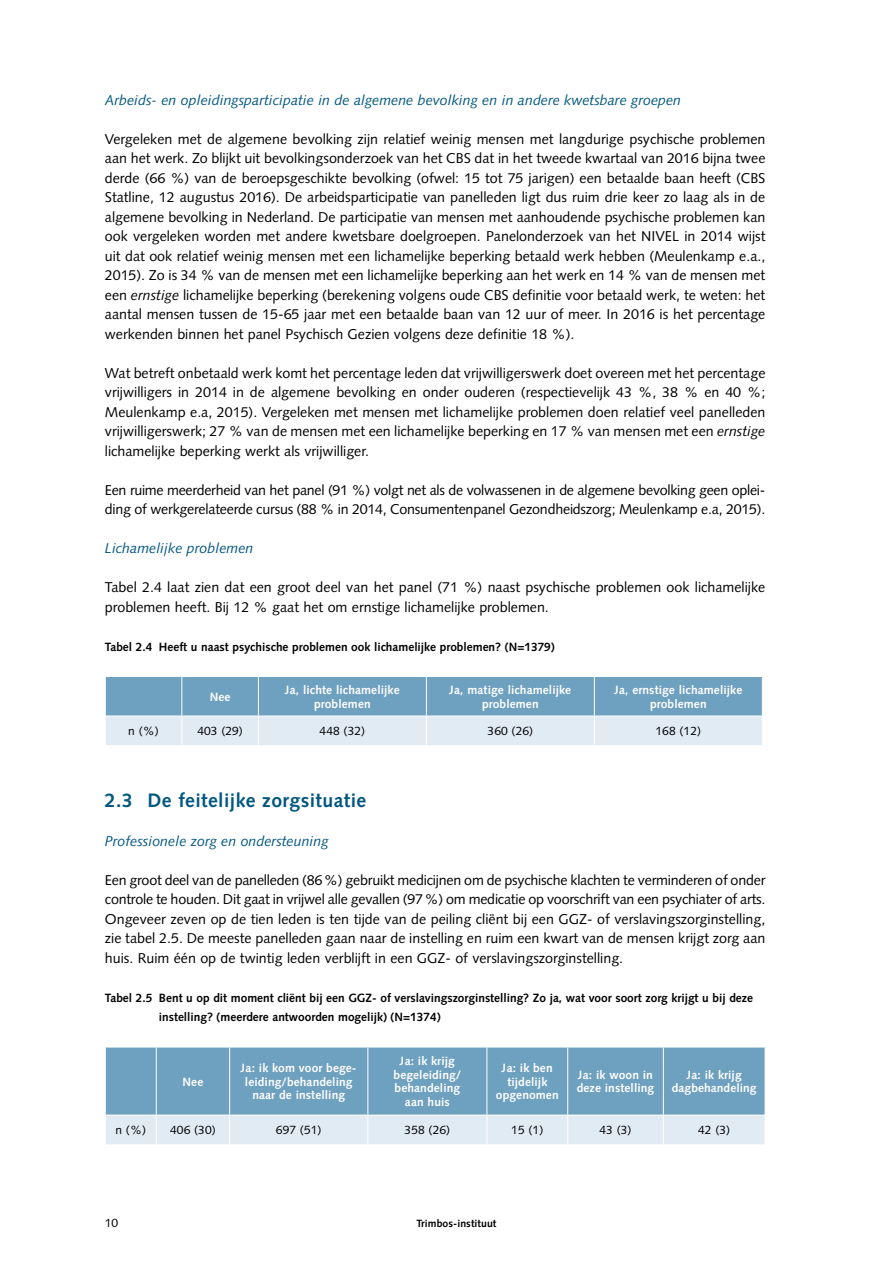
<style>
.page{position:relative;width:893px;height:1263px;background:#fff}
.page>*{position:absolute;margin:0;border:0;box-sizing:border-box;transform-origin:0 0}
._01-KOP_2__1_1{font:700 19.5px "Syntax LT Std";letter-spacing:.02em;color:#005781}
._04-BROOD{font:14.25px/19.5px "Syntax LT Std";letter-spacing:-.015em;color:#000;text-align:justify}
._04-BROOD_italic{font:italic 14.25px "Syntax LT Std";color:#005781}
._02-TABELBROOD_klein{font:700 12px/13.5px "Syntax LT Std";letter-spacing:.005em;color:#fff;text-align:center}
._00-TABELKOP__1_1{font:700 12px/19.5px "Syntax LT Std";color:#000}
._02-TABELBROOD_klein-2{font:12px "Syntax LT Std";letter-spacing:.005em;color:#000}
.t1{font:700 10.5px "Syntax LT Std";letter-spacing:.005em;color:#000}
.s1{font-style:italic}
</style>
<div class="page">
<svg style="left:106px;top:677px;width:656px;height:68px;background:#a0c1d6"></svg>
<hr style="left:181px;top:677px;width:1px;height:39px;background:#fff">
<hr style="left:258px;top:677px;width:1px;height:39px;background:#fff">
<hr style="left:426px;top:677px;width:1px;height:39px;background:#fff">
<hr style="left:594px;top:677px;width:1px;height:39px;background:#fff">
<svg style="left:106px;top:1048px;width:659px;height:96px;background:#92b7d0"></svg>
<hr style="left:156px;top:1047px;width:1px;height:68px;background:#fff">
<hr style="left:229px;top:1047px;width:1px;height:68px;background:#fff">
<hr style="left:367px;top:1047px;width:1px;height:68px;background:#fff">
<hr style="left:487px;top:1047px;width:1px;height:68px;background:#fff">
<hr style="left:567px;top:1047px;width:1px;height:68px;background:#fff">
<hr style="left:663px;top:1047px;width:1px;height:68px;background:#fff">
<p class="_04-BROOD_italic" style="left:105px;top:91px;width:578px">Arbeids- en opleidingsparticipatie in de algemene bevolking en in andere kwetsbare groepen</p>
<p class="_04-BROOD" style="left:105px;top:129px;width:662px">Vergeleken met de algemene bevolking zijn relatief weinig mensen met langdurige psychische problemen aan het werk. Zo blijkt uit bevolkingsonderzoek van het CBS dat in het tweede kwartaal van 2016 bijna twee derde (66 %) van de beroepsgeschikte bevolking (ofwel: 15 tot 75 jarigen) een betaalde baan heeft (CBS Statline, 12 augustus 2016). De arbeidsparticipatie van panelleden ligt dus ruim drie keer zo laag als in de algemene bevolking in Nederland. De participatie van mensen met aanhoudende psychische problemen kan ook vergeleken worden met andere kwetsbare doelgroepen. Panelonderzoek van het NIVEL in 2014 wijst uit dat ook relatief weinig mensen met een lichamelijke beperking betaald werk hebben (Meulenkamp e.a., 2015). Zo is 34 % van de mensen met een lichamelijke beperking aan het werk en 14 % van de mensen met een <span class="s1">ernstige</span> lichamelijke beperking (berekening volgens oude CBS definitie voor betaald werk, te weten: het aantal mensen tussen de 15-65 jaar met een betaalde baan van 12 uur of meer. In 2016 is het percentage werkenden binnen het panel Psychisch Gezien volgens deze definitie 18 %).</p>
<p class="_04-BROOD" style="left:105px;top:363px;width:662px">Wat betreft onbetaald werk komt het percentage leden dat vrijwilligerswerk doet overeen met het percentage vrijwilligers in 2014 in de algemene bevolking en onder ouderen (respectievelijk 43 %, 38 % en 40 %; Meulenkamp e.a, 2015). Vergeleken met mensen met lichamelijke problemen doen relatief veel panelleden vrijwilligerswerk; 27 % van de mensen met een lichamelijke beperking en 17 % van mensen met een <span class="s1">ernstige </span>lichamelijke beperking werkt als vrijwilliger.</p>
<p class="_04-BROOD" style="left:105px;top:480px;width:662px">Een ruime meerderheid van het panel (91 %) volgt net als de volwassenen in de algemene bevolking geen oplei&shy;ding of werkgerelateerde cursus (88 % in 2014, Consumentenpanel Gezondheidszorg; Meulenkamp e.a, 2015).</p>
<p class="_04-BROOD_italic" style="left:105px;top:540px;width:150px">Lichamelijke problemen</p>
<p class="_04-BROOD" style="left:105px;top:577px;width:662px">Tabel 2.4 laat zien dat een groot deel van het panel (71 %) naast psychische problemen ook lichamelijke problemen heeft. Bij 12 % gaat het om ernstige lichamelijke problemen.</p>
<p class="_00-TABELKOP__1_1" style="left:105px;top:637px;width:451px">Tabel 2.4 Heeft u naast psychische problemen ook lichamelijke problemen? (N=1379)</p>
<p class="_02-TABELBROOD_klein" style="left:210px;top:690px;width:22px">Nee</p>
<p class="_02-TABELBROOD_klein" style="left:285px;top:683px;width:116px">Ja, lichte lichamelijke</p>
<p class="_02-TABELBROOD_klein" style="left:314px;top:697px;width:58px">problemen</p>
<p class="_02-TABELBROOD_klein" style="left:449px;top:683px;width:123px">Ja, matige lichamelijke</p>
<p class="_02-TABELBROOD_klein" style="left:482px;top:697px;width:58px">problemen</p>
<p class="_02-TABELBROOD_klein" style="left:614px;top:683px;width:130px">Ja, ernstige lichamelijke</p>
<p class="_02-TABELBROOD_klein" style="left:650px;top:697px;width:58px">problemen</p>
<p class="_02-TABELBROOD_klein-2" style="left:128px;top:724px;width:32px">n (%)</p>
<p class="_02-TABELBROOD_klein-2" style="left:197px;top:724px;width:47px">403 (29)</p>
<p class="_02-TABELBROOD_klein-2" style="left:320px;top:724px;width:47px">448 (32)</p>
<p class="_02-TABELBROOD_klein-2" style="left:488px;top:724px;width:47px">360 (26)</p>
<p class="_02-TABELBROOD_klein-2" style="left:655px;top:724px;width:47px">168 (12)</p>
<p class="_01-KOP_2__1_1" style="left:105px;top:789px;width:263px">2.3 De feitelijke zorgsituatie</p>
<p class="_04-BROOD_italic" style="left:105px;top:832px;width:225px">Professionele zorg en ondersteuning</p>
<p class="_04-BROOD" style="left:105px;top:870px;width:662px">Een groot deel van de panelleden (86 %) gebruikt medicijnen om de psychische klachten te verminderen of onder controle te houden. Dit gaat in vrijwel alle gevallen (97 %) om medicatie op voorschrift van een psychiater of arts.</p>
<p class="_04-BROOD" style="left:105px;top:909px;width:662px">Ongeveer zeven op de tien leden is ten tijde van de peiling cliënt bij een GGZ- of verslavingszorginstelling, zie tabel 2.5. De meeste panelleden gaan naar de instelling en ruim een kwart van de mensen krijgt zorg aan huis. Ruim één op de twintig leden verblijft in een GGZ- of verslavingszorginstelling.</p>
<p class="_00-TABELKOP__1_1" style="left:159px;top:988px;width:596px;text-indent:-54px">Tabel 2.5 Bent u op dit moment cliënt bij een GGZ- of verslavingszorginstelling? Zo ja, wat voor soort zorg krijgt u bij deze instelling? (meerdere antwoorden mogelijk) (N=1374)</p>
<p class="_02-TABELBROOD_klein" style="left:183px;top:1075px;width:22px">Nee</p>
<p class="_02-TABELBROOD_klein" style="left:241px;top:1061px;width:117px">Ja: ik kom voor bege&shy;leiding/behandeling naar de instelling</p>
<p class="_02-TABELBROOD_klein" style="left:394px;top:1054px;width:69px">Ja: ik krijg begeleiding/ behandeling</p>
<p class="_02-TABELBROOD_klein" style="left:405px;top:1095px;width:46px">aan huis</p>
<p class="_02-TABELBROOD_klein" style="left:496px;top:1061px;width:64px">Ja: ik ben tijdelijk opgenomen</p>
<p class="_02-TABELBROOD_klein" style="left:577px;top:1068px;width:79px;text-align:left">Ja: ik woon in deze instelling</p>
<p class="_02-TABELBROOD_klein" style="left:672px;top:1068px;width:86px">Ja: ik krijg dagbehandeling</p>
<p class="_02-TABELBROOD_klein-2" style="left:115px;top:1123px;width:32px">n (%)</p>
<p class="_02-TABELBROOD_klein-2" style="left:170px;top:1123px;width:47px">406 (30)</p>
<p class="_02-TABELBROOD_klein-2" style="left:276px;top:1123px;width:47px">697 (51)</p>
<p class="_02-TABELBROOD_klein-2" style="left:405px;top:1123px;width:47px">358 (26)</p>
<p class="_02-TABELBROOD_klein-2" style="left:511px;top:1123px;width:34px">15 (1)</p>
<p class="_02-TABELBROOD_klein-2" style="left:599px;top:1123px;width:34px">43 (3)</p>
<p class="_02-TABELBROOD_klein-2" style="left:698px;top:1123px;width:34px">42 (3)</p>
<p class="_02-TABELBROOD_klein-2" style="left:105px;top:1216px;width:15px">10</p>
<p class="t1" style="left:416px;top:1218px;width:82px">Trimbos-instituut</p>
</div>
